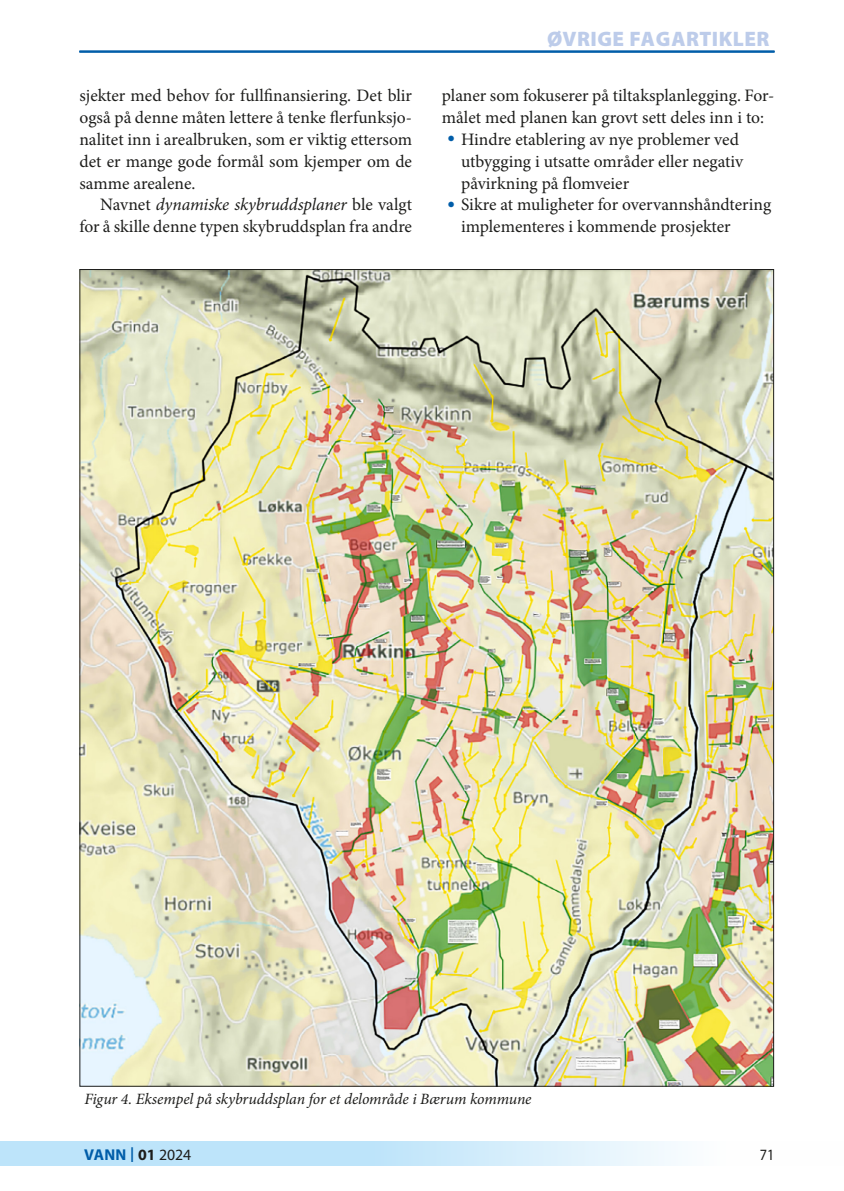
<style>
.page{position:relative;width:844px;height:1191px;background:#fff}
.page>*{position:absolute;margin:0;border:0;box-sizing:border-box;transform-origin:0 0}
.t1{font:900 21px "Myriad Pro";letter-spacing:.02em;color:#bdccea}
.aText_Inn_2{font:17.5px/21.9px "Minion Pro";color:#1d1d1b;text-align:justify}
.aText_kuler{font:17.5px/21.9px "Minion Pro";color:#1d1d1b}
.aBildetekst{font:italic 15.75px "Minion Pro";letter-spacing:-.005em;color:#1d1d1b}
.t2{font:700 15.75px "Myriad Pro";letter-spacing:.01em;color:#005da9}
.t3{font:15.75px "Myriad Pro";color:#1d1d1b;scale:.9 1}
.s1{font-style:italic}
.s2{font-size:21px;color:#005da9}
.s3{font-weight:400;font-size:21.88px}
.s4{color:#1d1d1b}
.s5{font-weight:400;color:#1d1d1b}
</style>
<div class="page">
<svg style="left:1px;top:1141px;width:675px;height:25px;background:#c9e8fa"></svg>
<svg style="left:0;top:1141px;width:1px;height:25px"></svg>
<hr style="left:79px;top:51px;width:695px;height:1px;background:#005da9">
<img style="left:81px;top:271px;width:690px;height:813px">
<p class="aText_Inn_2" style="left:79px;top:85px;width:334px">sjekter med behov for fullfinansiering. Det blir også på denne måten lettere å tenke flerfunksjo&shy;nalitet inn i arealbruken, som er viktig ettersom det er mange gode formål som kjemper om de samme arealene.</p>
<p class="aText_Inn_2" style="left:79px;top:194px;width:334px;text-align:right">Navnet <span class="s1">dynamiske skybruddsplaner</span> ble valgt for å skille denne typen skybruddsplan fra andre</p>
<p class="t1" style="left:547px;top:24px;width:223px">ØVRIGE FAGARTIKLER</p>
<p class="t1" style="left:459px;top:24px;width:208px">FAGFELLEVURDERTE</p>
<p class="aText_Inn_2" style="left:441px;top:85px;width:334px">planer som fokuserer på tiltaksplanlegging. For&shy;målet med planen kan grovt sett deles inn i to:</p>
<p class="aText_kuler" style="left:461px;top:128px;width:283px;text-indent:-14px"><span class="s2">•</span> Hindre etablering av nye problemer ved utbygging i utsatte områder eller negativ påvirkning på flomveier</p>
<p class="aText_kuler" style="left:461px;top:194px;width:311px;text-indent:-14px"><span class="s2">•</span> Sikre at muligheter for overvannshåndtering implementeres i kommende prosjekter</p>
<p class="aBildetekst" style="left:84px;top:1088px;width:448px">Figur 4. Eksempel på skybruddsplan for et delområde i Bærum kommune</p>
<p class="t2" style="left:84px;top:1144px;width:109px">VANN <span class="s3">I</span> <span class="s4">01</span> <span class="s5">2024</span></p>
<p class="t3" style="left:759px;top:1145px;width:18px">71</p>
</div>
